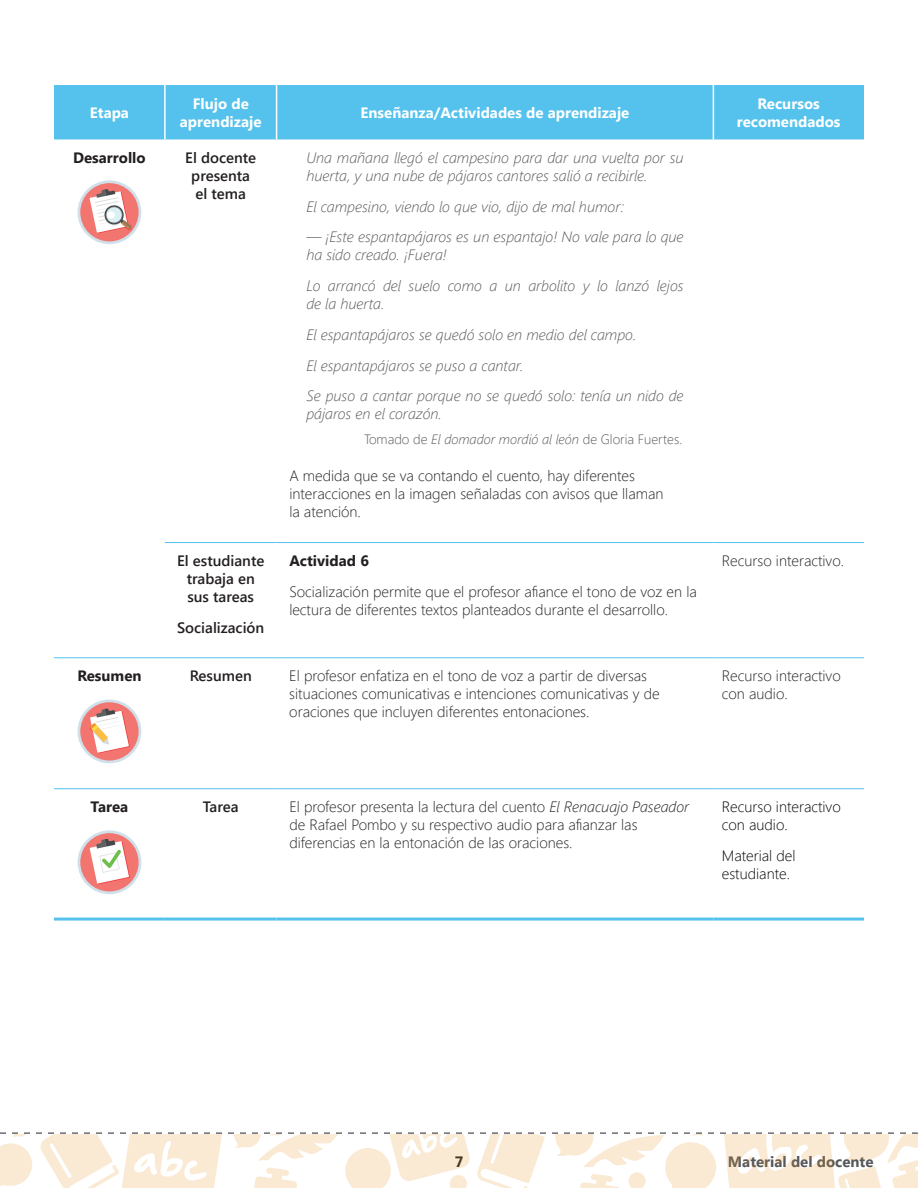
<style>
.page{position:relative;width:918px;height:1188px;background:#fff}
.page>*{position:absolute;margin:0;border:0;box-sizing:border-box;transform-origin:0 0}
.t1{font:300 15px/18px "Segoe UI";color:#231f20}
.t2{font:italic 300 15px/18px "Segoe UI";color:#57585a}
.t3{font:600 15px/18px "Segoe UI";color:#231f20;text-align:center}
.t4{font:700 15px/18px "Segoe UI";color:#fff;text-align:center}
.t5{font:300 15px/18px "Segoe UI";color:#000}
.t6{font:700 15px "Segoe UI";color:#231f20}
.t7{font:700 15px "Segoe UI";color:#57585a}
.t8{font:300 13.5px "Segoe UI";color:#57585a}
.s1{font-style:italic}
</style>
<div class="page">
<svg style="left:0;top:1132px;width:918px;height:56px"></svg>
<div style="left:54px;top:85px;width:810px;height:54px;background:#54c2ed"></div>
<hr style="left:164px;top:85px;width:2px;height:54px;background:#fff">
<hr style="left:276px;top:85px;width:1px;height:54px;background:#fff">
<hr style="left:713px;top:85px;width:1px;height:54px;background:#fff">
<hr style="left:277px;top:657px;width:436px;height:1px;background:#54c2ed">
<hr style="left:713px;top:657px;width:151px;height:1px;background:#54c2ed">
<hr style="left:54px;top:918px;width:111px;height:3px;background:#54c2ed">
<hr style="left:165px;top:918px;width:112px;height:3px;background:#54c2ed">
<hr style="left:277px;top:918px;width:436px;height:3px;background:#54c2ed">
<hr style="left:713px;top:918px;width:151px;height:3px;background:#54c2ed">
<hr style="left:54px;top:788px;width:111px;height:1px;background:#54c2ed">
<hr style="left:165px;top:788px;width:112px;height:1px;background:#54c2ed">
<hr style="left:277px;top:788px;width:436px;height:1px;background:#54c2ed">
<hr style="left:713px;top:788px;width:151px;height:1px;background:#54c2ed">
<hr style="left:277px;top:542px;width:436px;height:1px;background:#54c2ed">
<hr style="left:713px;top:542px;width:151px;height:1px;background:#54c2ed">
<hr style="left:54px;top:657px;width:111px;height:1px;background:#54c2ed">
<hr style="left:165px;top:657px;width:112px;height:1px;background:#54c2ed">
<hr style="left:165px;top:542px;width:112px;height:1px;background:#54c2ed">
<svg style="left:78px;top:180px;width:63px;height:64px"></svg>
<div style="left:80px;top:183px;width:59px;height:58px;background:#f27570;border-radius:50%"></div>
<svg style="left:90px;top:189px;width:42px;height:44px"></svg>
<div style="left:78px;top:700px;width:63px;height:63px;background:#cfe0ea;border-radius:50%"></div>
<div style="left:80px;top:702px;width:59px;height:59px;background:#f27570;border-radius:50%"></div>
<svg style="left:90px;top:708px;width:40px;height:45px"></svg>
<svg style="left:78px;top:830px;width:63px;height:64px"></svg>
<div style="left:80px;top:833px;width:59px;height:58px;background:#f27570;border-radius:50%"></div>
<svg style="left:90px;top:839px;width:40px;height:45px"></svg>
<p class="t4" style="left:90px;top:103px;width:41px">Etapa</p>
<p class="t4" style="left:180px;top:94px;width:83px">Flujo de aprendizaje</p>
<p class="t4" style="left:361px;top:103px;width:270px">Enseñanza/Actividades de aprendizaje</p>
<p class="t4" style="left:737px;top:94px;width:105px">Recursos recomendados</p>
<p class="t6" style="left:73px;top:147px;width:74px">Desarrollo</p>
<p class="t3" style="left:185px;top:148px;width:72px">El docente presenta el tema</p>
<p class="t2" style="left:306px;top:148px;width:379px">Una mañana llegó el campesino para dar una vuelta por su huerta, y una nube de pájaros cantores salió a recibirle.</p>
<p class="t2" style="left:306px;top:197px;width:319px">El campesino, viendo lo que vio, dijo de mal humor:</p>
<p class="t2" style="left:306px;top:227px;width:379px">— ¡Este espantapájaros es un espantajo! No vale para lo que ha sido creado. ¡Fuera!</p>
<p class="t2" style="left:306px;top:276px;width:379px">Lo arrancó del suelo como a un arbolito y lo lanzó lejos de la huerta.</p>
<p class="t2" style="left:306px;top:318px;width:379px;line-height:30.8px">El espantapájaros se quedó solo en medio del campo.<br>El espantapájaros se puso a cantar.<br>Se puso a cantar porque no se quedó solo: tenía un nido de</p>
<p class="t2" style="left:306px;top:404px;width:137px">pájaros en el corazón.</p>
<p class="t8" style="left:364px;top:428px;width:320px">Tomado de <span class="s1">El domador mordió al león</span> de Gloria Fuertes.</p>
<p class="t1" style="left:289px;top:466px;width:376px">A medida que se va contando el cuento, hay diferentes interacciones en la imagen señaladas con avisos que llaman la atención.</p>
<p class="t3" style="left:177px;top:552px;width:89px">El estudiante trabaja en sus tareas</p>
<p class="t3" style="left:177px;top:618px;width:89px">Socialización</p>
<p class="t6" style="left:289px;top:550px;width:81px">Actividad 6</p>
<p class="t1" style="left:289px;top:582px;width:409px">Socialización permite que el profesor afiance el tono de voz en la lectura de diferentes textos planteados durante el desarrollo.</p>
<p class="t1" style="left:722px;top:551px;width:124px">Recurso interactivo.</p>
<p class="t6" style="left:77px;top:665px;width:66px">Resumen</p>
<p class="t3" style="left:190px;top:667px;width:64px">Resumen</p>
<p class="t1" style="left:289px;top:666px;width:372px">El profesor enfatiza en el tono de voz a partir de diversas situaciones comunicativas e intenciones comunicativas y de oraciones que incluyen diferentes entonaciones.</p>
<p class="t1" style="left:722px;top:666px;width:120px">Recurso interactivo con audio.</p>
<p class="t6" style="left:91px;top:796px;width:39px">Tarea</p>
<p class="t3" style="left:203px;top:798px;width:37px">Tarea</p>
<p class="t1" style="left:289px;top:797px;width:401px">El profesor presenta la lectura del cuento <span class="s1">El Renacuajo Paseador </span>de Rafael Pombo y su respectivo audio para afianzar las diferencias en la entonación de las oraciones.</p>
<p class="t5" style="left:722px;top:797px;width:120px">Recurso interactivo con audio.</p>
<p class="t5" style="left:722px;top:846px;width:75px">Material del estudiante.</p>
<p class="t6" style="left:455px;top:1151px;width:10px">7</p>
<p class="t7" style="left:728px;top:1151px;width:147px">Material del docente</p>
</div>
